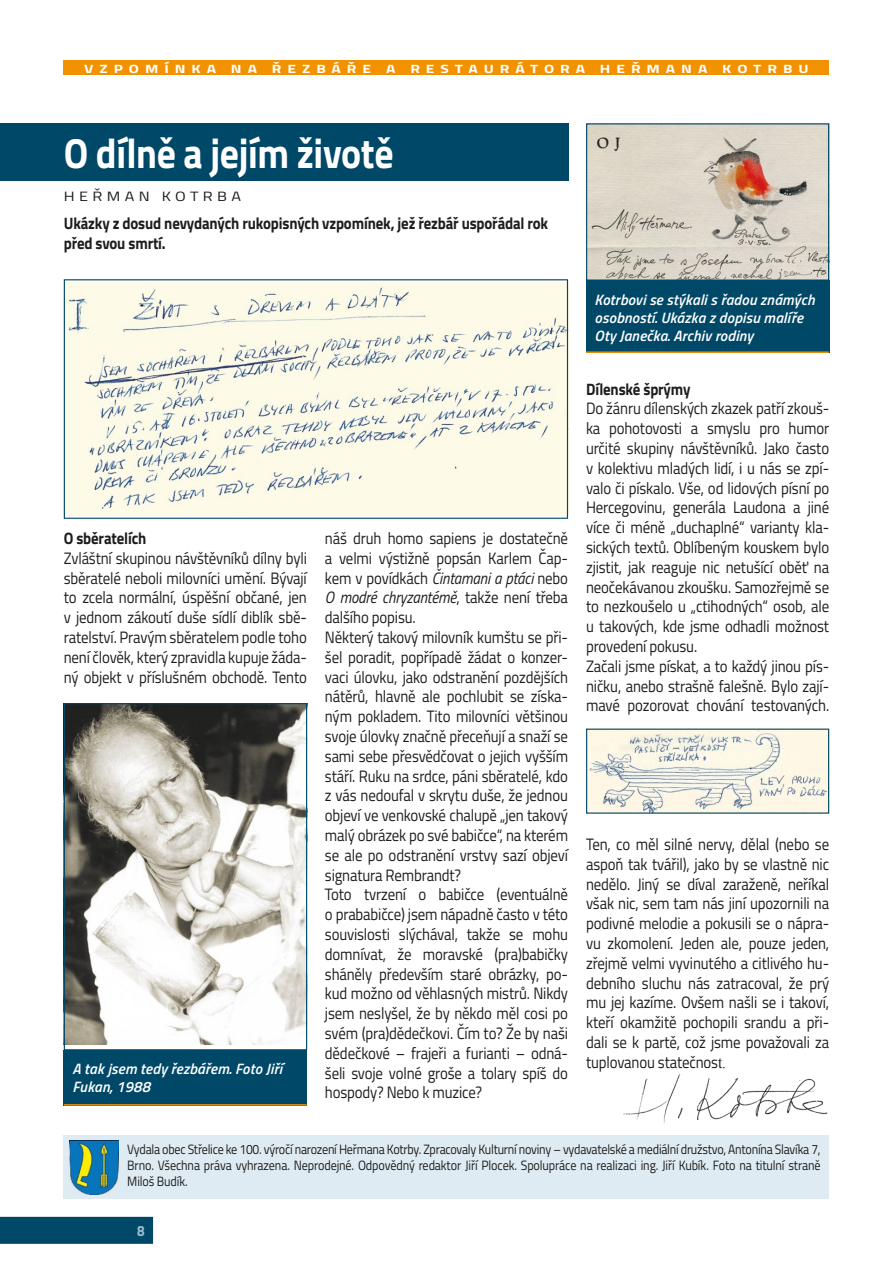
<style>
.page{position:relative;width:893px;height:1263px;background:#fff}
.page>*{position:absolute;margin:0;border:0;box-sizing:border-box;transform-origin:0 0}
.titl{font:700 42px "Titillium";letter-spacing:-.01em;color:#fff;scale:.9 1}
.text{font:16.5px/19.8px "Titillium";letter-spacing:-.01em;color:#1d1d1b;text-align:justify;scale:.9 1}
.perex{font:700 16.5px/19.8px "Titillium";letter-spacing:-.01em;color:#1d1d1b;scale:.9 1}
.text-2{font:700 16.5px "Titillium";letter-spacing:-.01em;color:#1d1d1b;scale:.9 1}
.popisek_neg{font:italic 600 15px/18px "Titillium";letter-spacing:.01em;color:#fff}
.t1{font:700 15px "Titillium";color:#98bcd0;scale:.9 1}
.text-3{font:13.5px/16.2px "Titillium";letter-spacing:-.01em;color:#1d1d1b;text-align:justify;scale:.9 1}
.autor{font:13.5px "Titillium";letter-spacing:.27em;color:#1d1d1b;scale:1.2 1}
.t2{font:700 12px "Titillium";letter-spacing:.38em;color:#fff;scale:1.3 1}
.s1{font-style:italic}
.s2{font-family:"Times New Roman"}
</style>
<div class="page">
<div style="left:64px;top:61px;width:765px;height:14px;background:#f39200"></div>
<div style="left:0;top:1217px;width:153px;height:27px;background:#004867"></div>
<div style="left:64px;top:1135px;width:765px;height:64px;background:#dfebf2"></div>
<div style="left:0;top:123px;width:568px;height:58px;background:#004867"></div>
<img style="left:70px;top:1140px;width:49px;height:54px">
<img style="left:588px;top:125px;width:239px;height:154px">
<div style="left:586px;top:123px;width:243px;height:158px;border:1px solid #004867"></div>
<div style="left:586px;top:281px;width:243px;height:72px;background:#004867"></div>
<hr style="left:586px;top:351px;width:243px;height:2px;background:#f39200">
<img style="left:66px;top:282px;width:500px;height:233px">
<div style="left:64px;top:279px;width:504px;height:240px;border:1px solid #004867"></div>
<img style="left:66px;top:705px;width:239px;height:340px">
<div style="left:64px;top:703px;width:243px;height:347px;border:1px solid #004867"></div>
<div style="left:64px;top:1050px;width:243px;height:56px;background:#004867"></div>
<hr style="left:64px;top:1104px;width:243px;height:2px;background:#f39200">
<img style="left:623px;top:1074px;width:205px;height:49px">
<img style="left:588px;top:731px;width:239px;height:81px">
<p class="t2" style="left:84px;top:59px;width:559px">VZPOMÍNKA NA ŘEZBÁŘE A RESTAURÁTORA HEŘMANA KOTRBU</p>
<p class="titl" style="left:64px;top:121px;width:368px">O dílně a jejím životě</p>
<p class="autor" style="left:64px;top:186px;width:149px">HEŘMAN KOTRBA</p>
<p class="perex" style="left:64px;top:213px;width:540px">Ukázky z dosud nevydaných rukopisných vzpomínek, jež řezbář uspořádal rok před svou smrtí.</p>
<p class="text-2" style="left:64px;top:525px;width:93px">O sběratelích</p>
<p class="text" style="left:64px;top:547px;width:272px">Zvláštní skupinou návštěvníků dílny byli sběratelé neboli milovníci umění. Bývají to zcela normální, úspěšní občané, jen v jednom zákoutí duše sídlí diblík sbě‑ ratelství. Pravým sběratelem podle toho není člověk, který zpravidla kupuje žáda‑ ný objekt v příslušném obchodě. Tento</p>
<p class="popisek_neg" style="left:72px;top:1059px;width:211px">A tak jsem tedy řezbářem. Foto Jiří<br>Fukan, 1988</p>
<p class="text" style="left:325px;top:527px;width:272px">náš druh homo sapiens je dostatečně a velmi výstižně popsán Karlem Čap‑ kem v povídkách <span class="s1">Čintamani a ptáci</span> nebo <span class="s1">O modré chryzantémě</span>, takže není třeba dalšího popisu.</p>
<p class="text" style="left:325px;top:626px;width:272px">Některý takový milovník kumštu se při‑ šel poradit, popřípadě žádat o konzer‑ vaci úlovku, jako odstranění pozdějších nátěrů, hlavně ale pochlubit se získa‑ ným pokladem. Tito milovníci většinou svoje úlovky značně přeceňují a snaží se sami sebe přesvědčovat o jejich vyšším stáří. Ruku na srdce, páni sběratelé, kdo z vás nedoufal v skrytu duše, že jednou objeví ve venkovské chalupě „jen takový malý obrázek po své babičce“, na kterém se ale po odstranění vrstvy sazí objeví signatura Rembrandt?</p>
<p class="text" style="left:325px;top:884px;width:272px">Toto tvrzení o babičce (eventuálně o prababičce) jsem nápadně často v této souvislosti slýchával, takže se mohu domnívat, že moravské (pra)babičky sháněly především staré obrázky, po‑ kud možno od věhlasných mistrů. Nikdy jsem neslyšel, že by někdo měl cosi po svém (pra)dědečkovi. Čím to? Že by naši dědečkové – frajeři a furianti – odná‑ šeli svoje volné groše a tolary spíš do hospody? Nebo k muzice?</p>
<p class="popisek_neg" style="left:595px;top:290px;width:222px">Kotrbovi se stýkali s řadou známých osobností. Ukázka z dopisu malíře<br>Oty Janečka. Archiv rodiny</p>
<p class="text-2" style="left:586px;top:376px;width:118px">Dílenské šprýmy</p>
<p class="text" style="left:586px;top:398px;width:272px">Do žánru dílenských zkazek patří zkouš‑ ka pohotovosti a smyslu pro humor určité skupiny návštěvníků. Jako často v kolektivu mladých lidí, i u nás se zpí‑ valo či pískalo. Vše, od lidových písní po Hercegovinu, generála Laudona a jiné více či méně „duchaplné“ varianty kla‑ sických textů. Oblíbeným kouskem bylo zjistit, jak reaguje nic netušící oběť na neočekávanou zkoušku. Samozřejmě se to nezkoušelo u „ctihodných“ osob, ale u takových, kde jsme odhadli možnost provedení pokusu.</p>
<p class="text" style="left:586px;top:655px;width:272px">Začali jsme pískat, a to každý jinou pís‑ ničku, anebo strašně falešně. Bylo zají‑ mavé pozorovat chování testovaných.</p>
<p class="text" style="left:586px;top:833px;width:272px">Ten, co měl silné nervy, dělal (nebo se aspoň tak tvářil), jako by se vlastně nic nedělo. Jiný se díval zaraženě, neříkal však nic, sem tam nás jiní upozornili na podivné melodie a pokusili se o nápra‑ vu zkomolení. Jeden ale, pouze jeden, zřejmě velmi vyvinutého a citlivého hu‑ debního sluchu nás zatracoval, že prý mu jej kazíme. Ovšem našli se i takoví, kteří okamžitě pochopili srandu a při‑ dali se k partě, což jsme považovali za tuplovanou statečnos<span class="s2">t.</span></p>
<p class="text-3" style="left:127px;top:1140px;width:772px">Vydala obec Střelice ke 100. výročí narození Heřmana Kotrby. Zpracovaly Kulturní noviny – vydavatelské a mediální družstvo, Antonína Slavíka 7, Brno. Všechna práva vyhrazena. Neprodejné. Odpovědný redaktor Jiří Plocek. Spolupráce na realizaci ing. Jiří Kubík. Foto na titulní straně Miloš Budík.</p>
<p class="t1" style="left:137px;top:1219px;width:10px">8</p>
</div>
